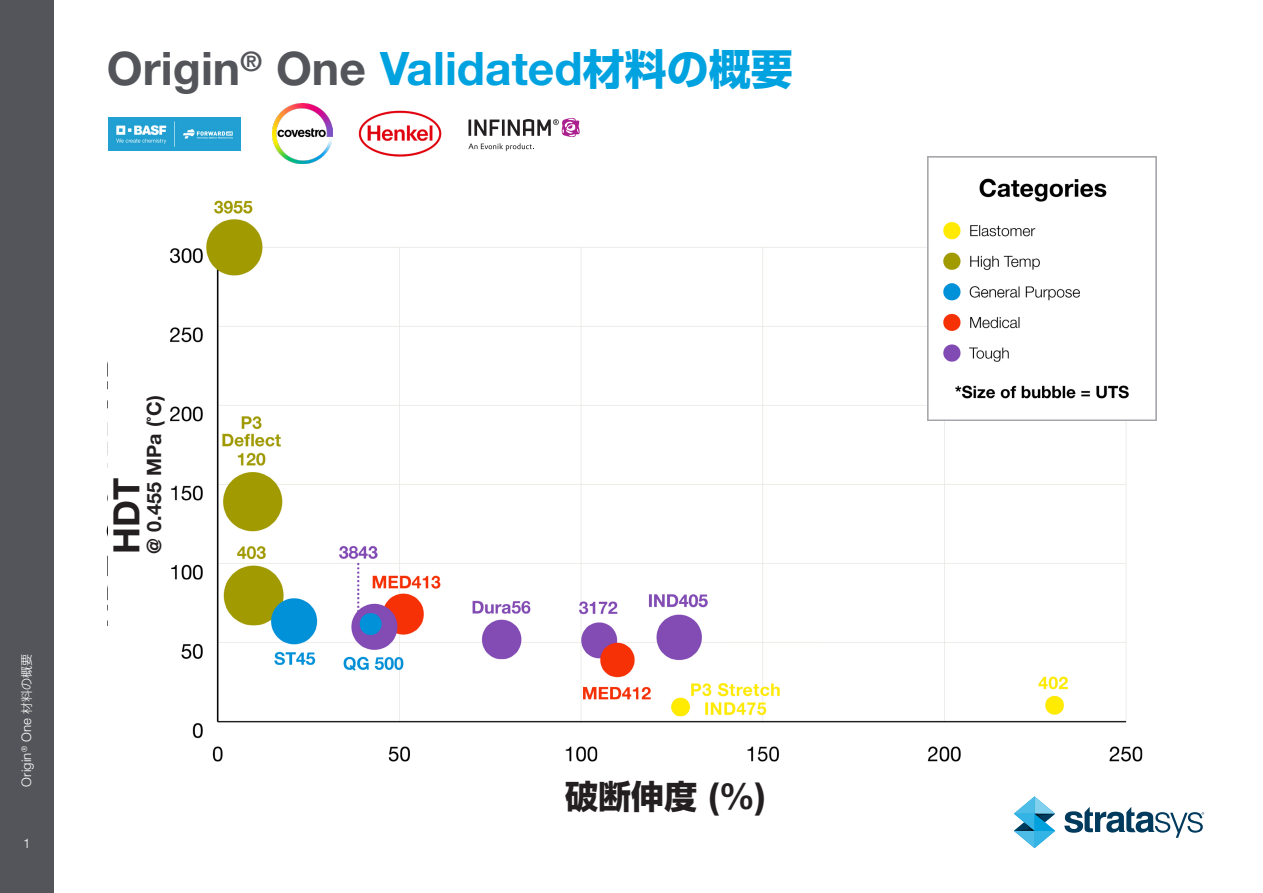
<style>
.page{position:relative;width:1263px;height:893px;background:#fff}
.page>*{position:absolute;margin:0;border:0;box-sizing:border-box;transform-origin:0 0}
.Page_Title{font:700 46.2px "Helvetica Neue LT Std";color:#54555a}
.TBL_-_Body{font:700 36.3px "Helvetica Neue LT Std";color:#231f20}
.TBL_-_Body-2{font:700 33px "Shin Go Pro";color:#231f20}
.TBL_-_Body-3{font:700 19.8px "Helvetica Neue LT Std";color:#231f20}
.t1{font:300 13.2px "Helvetica Neue LT Std";letter-spacing:.015em;color:#fff}
.s1{color:#00a2df}
.s2{font-family:"Shin Go Pro";font-size:42px;color:#00a2df}
.s3{font-family:"Shin Go Pro";font-size:12px}
.s4{font-family:"Shin Go Pro";font-size:18px}
.s5{font-family:"Helvetica Neue LT Std";font-size:36.3px}
</style>
<div class="page">
<div style="left:0;top:0;width:54px;height:893px;background:#54555a"></div>
<img style="left:106px;top:117px;width:1051px;height:714px">
<img style="left:927px;top:156px;width:229px;height:265px">
<img style="left:108px;top:117px;width:133px;height:33px">
<img style="left:355px;top:110px;width:90px;height:53px">
<img style="left:272px;top:103px;width:60px;height:60px">
<div style="left:108px;top:278px;width:61px;height:370px;background:#fff"></div>
<div style="left:463px;top:785px;width:405px;height:42px;background:#fff"></div>
<hr style="left:468px;top:120px;width:3px;height:16px;background:#231f20">
<svg style="left:474px;top:120px;width:25px;height:16px"></svg>
<hr style="left:502px;top:120px;width:3px;height:16px;background:#231f20">
<svg style="left:468px;top:143px;width:66px;height:8px"></svg>
<svg style="left:508px;top:118px;width:72px;height:19px"></svg>
<svg style="left:1014px;top:796px;width:41px;height:52px"></svg>
<svg style="left:1064px;top:807px;width:140px;height:31px"></svg>
<p class="Page_Title" style="left:107px;top:40px;width:687px">Origin<sup>®</sup> One <span class="s1">Validated</span><span class="s2">材料の概要</span></p>
<p class="t1" style="left:18px;top:787px;width:135px;rotate:-90deg">Origin<sup>®</sup> One <span class="s3">材料の概要</span></p>
<p class="t1" style="left:23px;top:835px;width:9px">1</p>
<p class="TBL_-_Body-3" style="left:142px;top:554px;width:160px;rotate:-90deg">@ 0.455 MPa (<span class="s4">°</span>C)</p>
<p class="TBL_-_Body" style="left:104px;top:554px;width:77px;rotate:-90deg">HDT</p>
<p class="TBL_-_Body-2" style="left:565px;top:770px;width:202px">破断伸度 <span class="s5">(%)</span></p>
</div>
